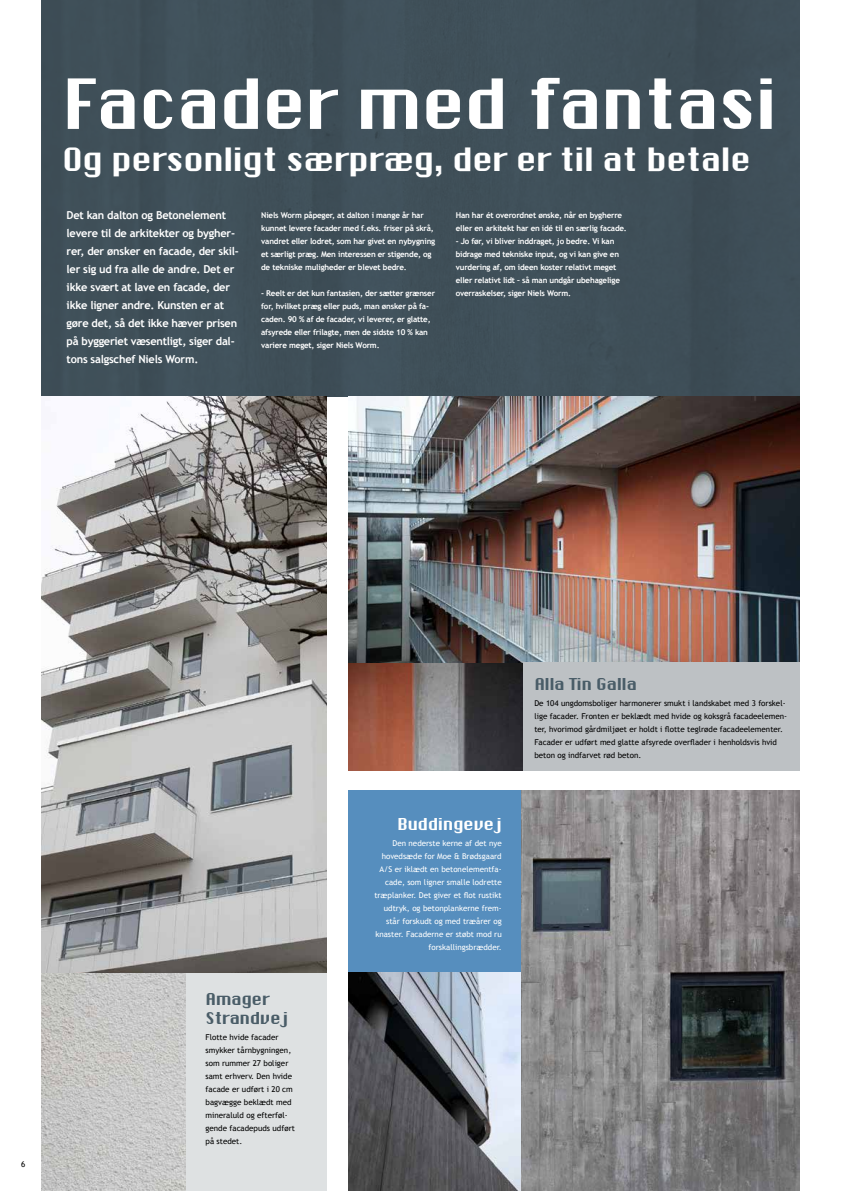
<style>
.page{position:relative;width:842px;height:1191px;background:#fff}
.page>*{position:absolute;margin:0;border:0;box-sizing:border-box;transform-origin:0 0}
.t1{font:67.3px "Chicago FLF";letter-spacing:-.03em;color:#fff}
.t2{font:31.4px "Chicago FLF";letter-spacing:-.03em;color:#fff}
.t3{font:16px/19.2px "Chicago FLF";letter-spacing:-.03em;color:#4a5d68}
.t4{font:16px "Chicago FLF";letter-spacing:-.03em;color:#fff}
.t5{font:700 11px/18px "Trebuchet MS";letter-spacing:-.02em;color:#fff}
.t6{font:700 8px/13px "Trebuchet MS";letter-spacing:-.02em;color:#fff}
.t7{font:8px/13px "Trebuchet MS";color:#000}
.t8{font:8px/13px "Trebuchet MS";color:#fff;text-align:right}
</style>
<div class="page">
<div style="left:186px;top:972px;width:141px;height:219px;background:#dee1e2"></div>
<div style="left:348px;top:790px;width:174px;height:187px;background:#568ebe"></div>
<img style="left:41px;top:972px;width:145px;height:219px">
<img style="left:348px;top:972px;width:174px;height:219px">
<img style="left:522px;top:790px;width:277px;height:401px">
<div style="left:41px;top:0;width:758px;height:397px;background:#3f4f59"></div>
<img style="left:348px;top:662px;width:175px;height:108px">
<img style="left:348px;top:397px;width:451px;height:265px">
<div style="left:523px;top:662px;width:276px;height:108px;background:#bdc1c4"></div>
<img style="left:41px;top:397px;width:286px;height:575px">
<h1 class="t1" style="left:62px;top:66px;width:717px">Facader med fantasi</h1>
<h2 class="t2" style="left:62px;top:142px;width:690px">Og personligt særpræg, der er til at betale</h2>
<p class="t5" style="left:67px;top:207px;width:174px">Det kan dalton og Betonelement levere til de arkitekter og bygher&shy;rer, der ønsker en facade, der skil&shy;ler sig ud fra alle de andre. Det er ikke svært at lave en facade, der ikke ligner andre. Kunsten er at gøre det, så det ikke hæver prisen på byggeriet væsentligt, siger dal&shy;tons salgschef Niels Worm.</p>
<p class="t6" style="left:261px;top:209px;width:176px">Niels Worm påpeger, at dalton i mange år har kunnet levere facader med f.eks. friser på skrå, vandret eller lodret, som har givet en nybygning et særligt præg. Men interessen er stigende, og de tekniske muligheder er blevet bedre.</p>
<p class="t6" style="left:261px;top:287px;width:175px">- Reelt er det kun fantasien, der sætter grænser for, hvilket præg eller puds, man ønsker på fa&shy;caden. 90 % af de facader, vi leverer, er glatte, afsyrede eller frilagte, men de sidste 10 % kan variere meget, siger Niels Worm.</p>
<p class="t6" style="left:456px;top:209px;width:173px">Han har ét overordnet ønske, når en bygherre eller en arkitekt har en idé til en særlig facade.</p>
<p class="t6" style="left:456px;top:235px;width:166px">- Jo før, vi bliver inddraget, jo bedre. Vi kan bidrage med tekniske input, og vi kan give en vurdering af, om ideen koster relativt meget eller relativt lidt – så man undgår ubehagelige overraskelser, siger Niels Worm.</p>
<p class="t7" style="left:21px;top:1158px;width:6px">6</p>
<h3 class="t3" style="left:206px;top:989px;width:84px">Amager<br>Strandvej</h3>
<p class="t7" style="left:206px;top:1031px;width:91px">Flotte hvide facader smykker tårnbygningen, som rummer 27 boliger samt erhverv. Den hvide facade er udført i 20 cm bagvægge beklædt med mineraluld og efterføl&shy;gende facadepuds udført på stedet.</p>
<h3 class="t4" style="left:397px;top:814px;width:106px">Buddingevej</h3>
<p class="t8" style="left:374px;top:836px;width:129px">Den nederste kerne af det nye hovedsæde for Moe &amp; Brødsgaard<br>A/S er iklædt en betonelementfa&shy;cade, som ligner smalle lodrette træplanker. Det giver et flot rustikt udtryk, og betonplankerne frem&shy;står forskudt og med træårer og knaster. Facaderne er støbt mod ru forskallingsbrædder.</p>
<h3 class="t3" style="left:534px;top:674px;width:104px">Alla Tin Galla</h3>
<p class="t7" style="left:534px;top:696px;width:254px">De 104 ungdomsboliger harmonerer smukt i landskabet med 3 forskel&shy;lige facader. Fronten er beklædt med hvide og koksgrå facadeelemen&shy;ter, hvorimod gårdmiljøet er holdt i flotte teglrøde facadeelementer.<br>Facader er udført med glatte afsyrede overflader i henholdsvis hvid beton og indfarvet rød beton.</p>
</div>
